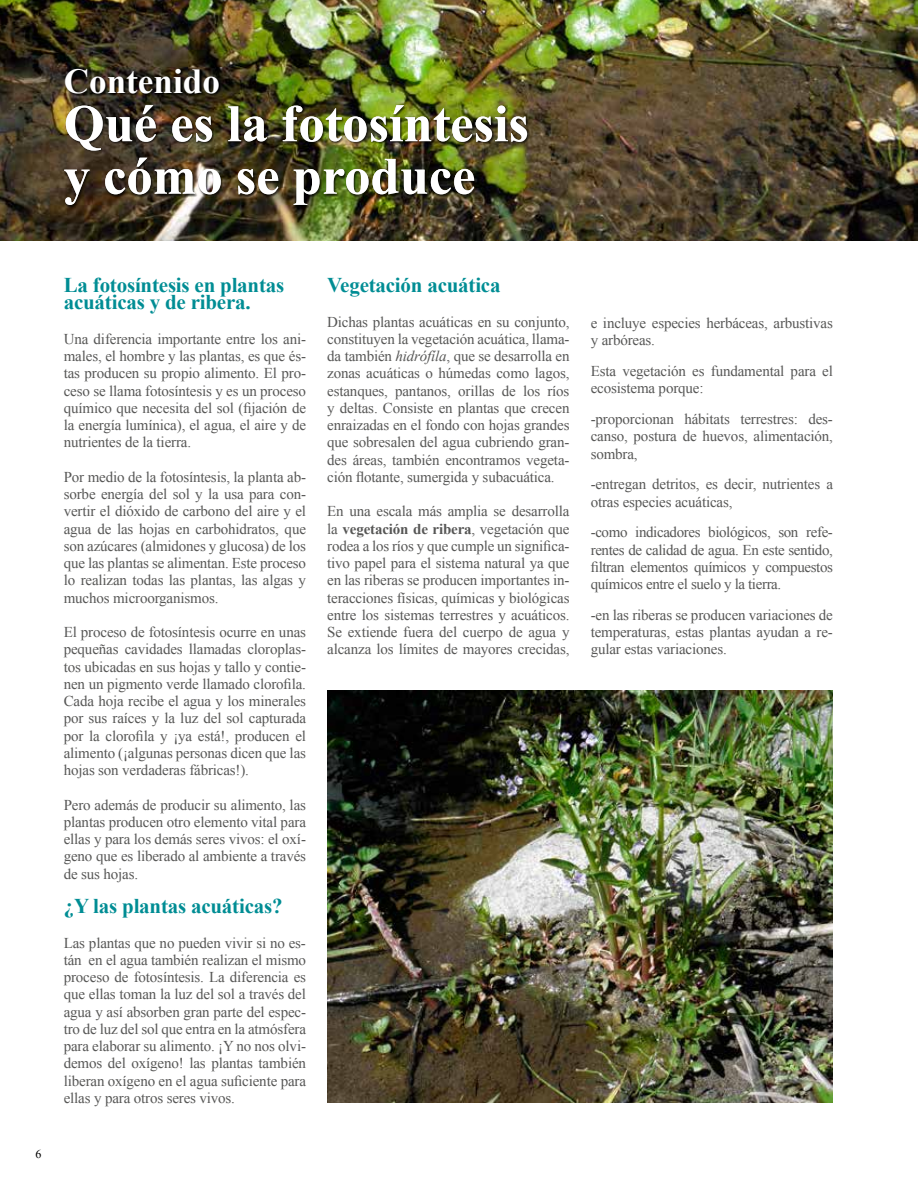
<style>
.page{position:relative;width:918px;height:1188px;background:#fff}
.page>*{position:absolute;margin:0;border:0;box-sizing:border-box;transform-origin:0 0}
.t1{font:700 52.5px/52.5px "Times New Roman";color:#fff}
.t2{font:700 35.1px "Times New Roman";color:#fff}
.t3{font:700 21px/17.2px "Times New Roman";letter-spacing:-.01em;color:#008d94}
.t4{font:15px/17.2px "Times New Roman";letter-spacing:-.01em;color:#575756;text-align:justify}
.t5{font:12px "Times New Roman";color:#000}
.s1{font-style:italic}
.s2{font-weight:700}
</style>
<div class="page">
<img style="left:0;top:0;width:918px;height:241px">
<svg style="left:65px;top:68px;width:157px;height:28px;background:#221d13"></svg>
<div style="left:64px;top:105px;width:467px;height:103px;background:#000;opacity:.5"></div>
<img style="left:327px;top:690px;width:506px;height:413px">
<h2 class="t2" style="left:64px;top:57px;width:158px">Contenido</h2>
<h1 class="t1" style="left:64px;top:96px;width:467px">Qué es la fotosíntesis y cómo se produce</h1>
<p class="t5" style="left:36px;top:1146px;width:7px">6</p>
<h3 class="t3" style="left:64px;top:276px;width:222px">La fotosíntesis en plantas acuáticas y de ribera.</h3>
<p class="t4" style="left:64px;top:330px;width:244px">Una diferencia importante entre los ani&shy;males, el hombre y las plantas, es que és&shy;tas producen su propio alimento. El pro&shy;ceso se llama fotosíntesis y es un proceso químico que necesita del sol (fijación de la energía lumínica), el agua, el aire y de nutrientes de la tierra.</p>
<p class="t4" style="left:64px;top:468px;width:244px">Por medio de la fotosíntesis, la planta ab&shy;sorbe energía del sol y la usa para con&shy;vertir el dióxido de carbono del aire y el agua de las hojas en carbohidratos, que son azúcares (almidones y glucosa) de los que las plantas se alimentan. Este proceso lo realizan todas las plantas, las algas y muchos microorganismos.</p>
<p class="t4" style="left:64px;top:623px;width:244px">El proceso de fotosíntesis ocurre en unas pequeñas cavidades llamadas cloroplas&shy;tos ubicadas en sus hojas y tallo y contie&shy;nen un pigmento verde llamado clorofila.<br>Cada hoja recibe el agua y los minerales por sus raíces y la luz del sol capturada por la clorofila y ¡ya está!, producen el alimento (¡algunas personas dicen que las hojas son verdaderas fábricas!).</p>
<p class="t4" style="left:64px;top:796px;width:244px">Pero además de producir su alimento, las plantas producen otro elemento vital para ellas y para los demás seres vivos: el oxí&shy;geno que es liberado al ambiente a través de sus hojas.</p>
<h3 class="t3" style="left:64px;top:897px;width:220px">¿Y las plantas acuáticas?</h3>
<p class="t4" style="left:64px;top:934px;width:244px">Las plantas que no pueden vivir si no es&shy;tán en el agua también realizan el mismo proceso de fotosíntesis. La diferencia es que ellas toman la luz del sol a través del agua y así absorben gran parte del espec&shy;tro de luz del sol que entra en la atmósfera para elaborar su alimento. ¡Y no nos olvi&shy;demos del oxígeno! las plantas también liberan oxígeno en el agua suficiente para ellas y para otros seres vivos.</p>
<h3 class="t3" style="left:327px;top:276px;width:175px">Vegetación acuática</h3>
<p class="t4" style="left:327px;top:313px;width:244px">Dichas plantas acuáticas en su conjunto, constituyen la vegetación acuática, llama&shy;da también <span class="s1">hidrófíla</span>, que se desarrolla en zonas acuáticas o húmedas como lagos, estanques, pantanos, orillas de los ríos y deltas. Consiste en plantas que crecen enraizadas en el fondo con hojas grandes que sobresalen del agua cubriendo gran&shy;des áreas, también encontramos vegeta&shy;ción flotante, sumergida y subacuática.</p>
<p class="t4" style="left:327px;top:503px;width:244px">En una escala más amplia se desarrolla la <span class="s2">vegetación de ribera</span>, vegetación que rodea a los ríos y que cumple un significa&shy;tivo papel para el sistema natural ya que en las riberas se producen importantes in&shy;teracciones físicas, químicas y biológicas entre los sistemas terrestres y acuáticos.<br>Se extiende fuera del cuerpo de agua y alcanza los límites de mayores crecidas,</p>
<p class="t4" style="left:591px;top:314px;width:244px">e incluye especies herbáceas, arbustivas y arbóreas.</p>
<p class="t4" style="left:591px;top:362px;width:244px">Esta vegetación es fundamental para el ecosistema porque:</p>
<p class="t4" style="left:591px;top:410px;width:244px">-proporcionan hábitats terrestres: des&shy;canso, postura de huevos, alimentación, sombra,</p>
<p class="t4" style="left:591px;top:476px;width:244px">-entregan detritos, es decir, nutrientes a otras especies acuáticas,</p>
<p class="t4" style="left:591px;top:524px;width:244px">-como indicadores biológicos, son refe&shy;rentes de calidad de agua. En este sentido, filtran elementos químicos y compuestos químicos entre el suelo y la tierra.</p>
<p class="t4" style="left:591px;top:606px;width:244px">-en las riberas se producen variaciones de temperaturas, estas plantas ayudan a re&shy;gular estas variaciones.</p>
</div>
